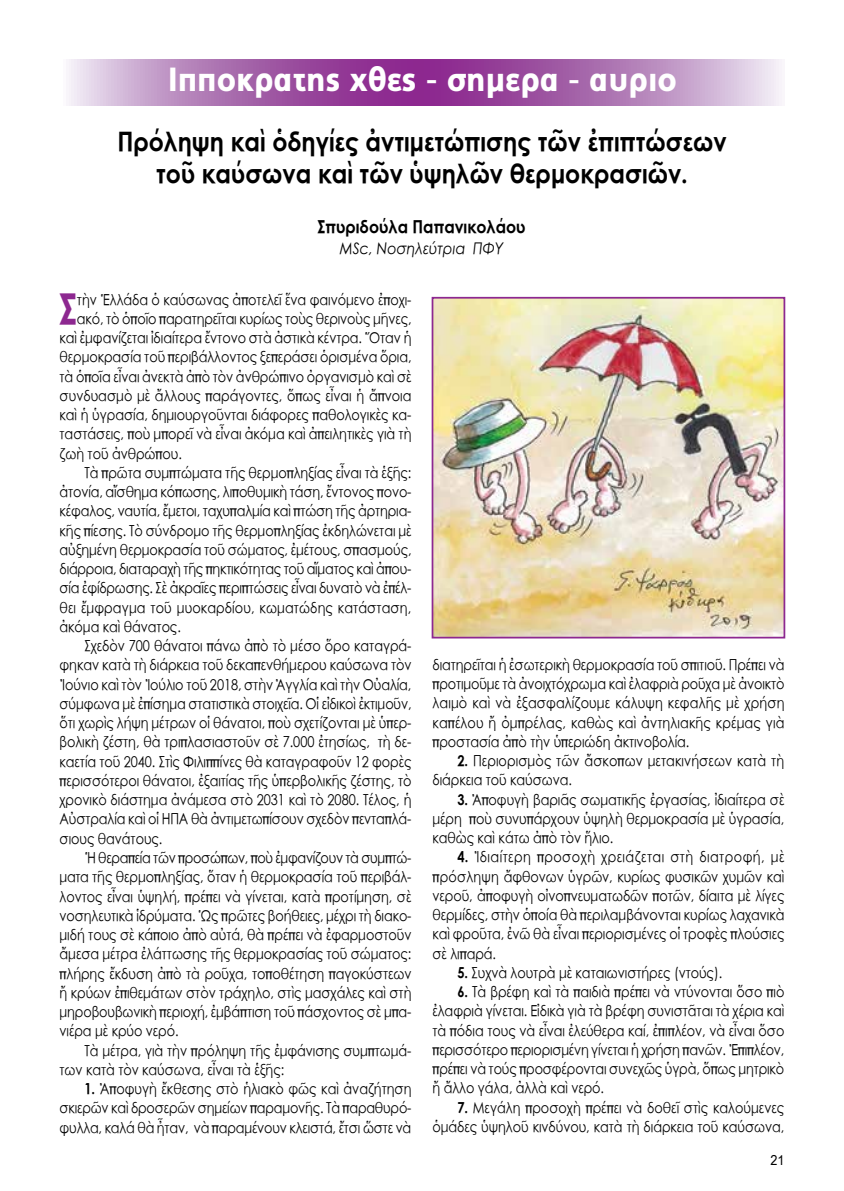
<style>
.page{position:relative;width:844px;height:1191px;background:#fff}
.page>*{position:absolute;margin:0;border:0;box-sizing:border-box;transform-origin:0 0}
.t1{font:41.65px "SK Century Gothic Pol Uni W Bold";color:#8d2890;scale:.86 1}
.t2{font:900 33.25px "PF Catalog";color:#fff;scale:.9 1}
.t3{font:26.25px/31.5px "SK Century Gothic Pol Uni W Bold";color:#000;text-align:center;scale:.9 1}
.t4{font:17.5px "SK Century Gothic Pol Uni W Bold";color:#000;scale:.9 1}
.t5{font:15.75px "SK Century Gothic Pol Uni W Italic";color:#000;scale:.9 1}
.t6{font:14.88px/19.2px "SK Century Gothic Pol Uni W";letter-spacing:-.005em;color:#000;text-align:justify;scale:.86 1}
.t7{font:14.88px "SK Century Gothic Pol Uni W";letter-spacing:-.025em;color:#000;scale:.86 1}
.t8{font:14px "Arial Unicode MS";color:#000;scale:.9 1}
.s1{font-family:"SK Century Gothic Pol Uni W Bold"}
</style>
<div class="page">
<svg style="left:69px;top:60px;width:713px;height:46px;background:#af74b4"></svg>
<img style="left:434px;top:300px;width:348px;height:335px">
<div style="left:431px;top:297px;width:354px;height:341px;border:2px solid #8d2890"></div>
<h2 class="t2" style="left:168px;top:60px;width:566px">Ιπποκρατης χθες - σημερα - αυριο</h2>
<h3 class="t3" style="left:117px;top:125px;width:678px">Πρόληψη καὶ ὁδηγίες ἀντιμετώπισης τῶν ἐπιπτώσεων τοῦ καύσωνα καὶ τῶν ὑψηλῶν θερμοκρασιῶν.</h3>
<p class="t4" style="left:317px;top:214px;width:233px">Σπυριδούλα Παπανικολάου</p>
<p class="t5" style="left:340px;top:237px;width:183px">MSc, Νοσηλεύτρια ΠΦΥ</p>
<h1 class="t1" style="left:59px;top:277px;width:22px">Σ</h1>
<p class="t6" style="left:77px;top:290px;width:390px">τὴν Ἑλλάδα ὁ καύσωνας ἀποτελεῖ ἕνα φαινόμενο ἐποχι-</p>
<p class="t6" style="left:77px;top:309px;width:390px">ακό, τὸ ὁποῖο παρατηρεῖται κυρίως τοὺς θερινοὺς μῆνες,</p>
<p class="t6" style="left:60px;top:328px;width:410px">καὶ ἐμφανίζεται ἰδιαίτερα ἔντονο στὰ ἀστικὰ κέντρα. Ὅταν ἡ</p>
<p class="t6" style="left:60px;top:347px;width:411px">θερμοκρασία τοῦ περιβάλλοντος ξεπεράσει ὁρισμένα ὅρια,</p>
<p class="t6" style="left:60px;top:367px;width:410px">τὰ ὁποῖα εἶναι ἀνεκτὰ ἀπὸ τὸν ἀνθρώπινο ὀργανισμὸ καὶ σὲ</p>
<p class="t6" style="left:60px;top:386px;width:410px">συνδυασμὸ μὲ ἄλλους παράγοντες, ὅπως εἶναι ἡ ἄπνοια</p>
<p class="t6" style="left:60px;top:405px;width:410px">καὶ ἡ ὑγρασία, δημιουργοῦνται διάφορες παθολογικὲς κα-</p>
<p class="t6" style="left:60px;top:424px;width:410px">ταστάσεις, ποὺ μπορεῖ νὰ εἶναι ἀκόμα καὶ ἀπειλητικὲς γιὰ τὴ</p>
<p class="t6" style="left:60px;top:444px;width:144px">ζωὴ τοῦ ἀνθρώπου.</p>
<p class="t6" style="left:84px;top:463px;width:382px">Τὰ πρῶτα συμπτώματα τῆς θερμοπληξίας εἶναι τὰ ἑξῆς:</p>
<p class="t6" style="left:60px;top:482px;width:410px">ἀτονία, αἴσθημα κόπωσης, λιποθυμικὴ τάση, ἔντονος πονο-</p>
<p class="t6" style="left:60px;top:501px;width:410px">κέφαλος, ναυτία, ἔμετοι, ταχυπαλμία καὶ πτώση τῆς ἀρτηρια-</p>
<p class="t6" style="left:60px;top:521px;width:410px">κῆς πίεσης. Τὸ σύνδρομο τῆς θερμοπληξίας ἐκδηλώνεται μὲ</p>
<p class="t6" style="left:60px;top:540px;width:410px">αὐξημένη θερμοκρασία τοῦ σώματος, ἐμέτους, σπασμούς,</p>
<p class="t6" style="left:60px;top:559px;width:410px">διάρροια, διαταραχὴ τῆς πηκτικότητας τοῦ αἵματος καὶ ἀπου-</p>
<p class="t6" style="left:60px;top:578px;width:410px">σία ἐφίδρωσης. Σὲ ἀκραῖες περιπτώσεις εἶναι δυνατὸ νὰ ἐπέλ-</p>
<p class="t6" style="left:60px;top:598px;width:410px">θει ἔμφραγμα τοῦ μυοκαρδίου, κωματώδης κατάσταση,</p>
<p class="t6" style="left:60px;top:617px;width:142px">ἀκόμα καὶ θάνατος.</p>
<p class="t6" style="left:84px;top:636px;width:382px">Σχεδὸν 700 θάνατοι πάνω ἀπὸ τὸ μέσο ὅρο καταγρά-</p>
<p class="t6" style="left:60px;top:655px;width:410px">φηκαν κατὰ τὴ διάρκεια τοῦ δεκαπενθήμερου καύσωνα τὸν</p>
<p class="t6" style="left:60px;top:675px;width:410px">Ἰούνιο καὶ τὸν Ἰούλιο τοῦ 2018, στὴν Ἀγγλία καὶ τὴν Οὐαλία,</p>
<p class="t6" style="left:60px;top:694px;width:410px">σύμφωνα μὲ ἐπίσημα στατιστικὰ στοιχεῖα. Οἱ εἰδικοὶ ἐκτιμοῦν,</p>
<p class="t6" style="left:60px;top:713px;width:410px">ὅτι χωρὶς λήψη μέτρων οἱ θάνατοι, ποὺ σχετίζονται μὲ ὑπερ-</p>
<p class="t6" style="left:60px;top:732px;width:410px">βολικὴ ζέστη, θὰ τριπλασιαστοῦν σὲ 7.000 ἐτησίως, τὴ δε-</p>
<p class="t6" style="left:60px;top:752px;width:410px">καετία τοῦ 2040. Στὶς Φιλιππίνες θὰ καταγραφοῦν 12 φορὲς</p>
<p class="t6" style="left:60px;top:771px;width:410px">περισσότεροι θάνατοι, ἐξαιτίας τῆς ὑπερβολικῆς ζέστης, τὸ</p>
<p class="t6" style="left:60px;top:790px;width:410px">χρονικὸ διάστημα ἀνάμεσα στὸ 2031 καὶ τὸ 2080. Τέλος, ἡ</p>
<p class="t6" style="left:60px;top:809px;width:410px">Αὐστραλία καὶ οἱ ΗΠΑ θὰ ἀντιμετωπίσουν σχεδὸν πενταπλά-</p>
<p class="t6" style="left:60px;top:829px;width:121px">σιους θανάτους.</p>
<p class="t7" style="left:84px;top:849px;width:382px">Ἡ θεραπεία τῶν προσώπων, ποὺ ἐμφανίζουν τὰ συμπτώ-</p>
<p class="t6" style="left:60px;top:867px;width:410px">ματα τῆς θερμοπληξίας, ὅταν ἡ θερμοκρασία τοῦ περιβάλ-</p>
<p class="t6" style="left:60px;top:886px;width:410px">λοντος εἶναι ὑψηλή, πρέπει νὰ γίνεται, κατὰ προτίμηση, σὲ</p>
<p class="t6" style="left:60px;top:906px;width:410px">νοσηλευτικὰ ἱδρύματα. Ὡς πρῶτες βοήθειες, μέχρι τὴ διακο-</p>
<p class="t6" style="left:60px;top:925px;width:410px">μιδή τους σὲ κάποιο ἀπὸ αὐτά, θὰ πρέπει νὰ ἐφαρμοστοῦν</p>
<p class="t6" style="left:60px;top:944px;width:410px">ἄμεσα μέτρα ἐλάττωσης τῆς θερμοκρασίας τοῦ σώματος:</p>
<p class="t6" style="left:60px;top:963px;width:410px">πλήρης ἔκδυση ἀπὸ τὰ ροῦχα, τοποθέτηση παγοκύστεων</p>
<p class="t6" style="left:60px;top:983px;width:410px">ἤ κρύων ἐπιθεμάτων στὸν τράχηλο, στὶς μασχάλες καὶ στὴ</p>
<p class="t6" style="left:60px;top:1002px;width:410px">μηροβουβωνικὴ περιοχή, ἐμβάπτιση τοῦ πάσχοντος σὲ μπα-</p>
<p class="t6" style="left:60px;top:1021px;width:140px">νιέρα μὲ κρύο νερό.</p>
<p class="t6" style="left:84px;top:1040px;width:382px">Τὰ μέτρα, γιὰ τὴν πρόληψη τῆς ἐμφάνισης συμπτωμά-</p>
<p class="t6" style="left:60px;top:1060px;width:263px">των κατὰ τὸν καύσωνα, εἶναι τὰ ἑξῆς:</p>
<p class="t6" style="left:60px;top:1079px;width:410px;text-indent:25px"><span class="s1">1.</span> Ἀποφυγὴ ἔκθεσης στὸ ἡλιακὸ φῶς καὶ ἀναζήτηση σκιερῶν καὶ δροσερῶν σημείων παραμονῆς. Τὰ παραθυρό&shy;φυλλα, καλά θὰ ἦταν, νὰ παραμένουν κλειστά, ἔτσι ὥστε νὰ</p>
<p class="t6" style="left:432px;top:655px;width:410px">διατηρεῖται ἡ ἐσωτερικὴ θερμοκρασία τοῦ σπιτιοῦ. Πρέπει νὰ προτιμοῦμε τὰ ἀνοιχτόχρωμα καὶ ἐλαφριὰ ροῦχα μὲ ἀνοικτὸ λαιμὸ καὶ νὰ ἐξασφαλίζουμε κάλυψη κεφαλῆς μὲ χρήση καπέλου ἤ ὀμπρέλας, καθὼς καὶ ἀντηλιακῆς κρέμας γιὰ προστασία ἀπὸ τὴν ὑπεριώδη ἀκτινοβολία.</p>
<p class="t6" style="left:432px;top:751px;width:410px;text-indent:25px"><span class="s1">2.</span> Περιορισμὸς τῶν ἄσκοπων μετακινήσεων κατὰ τὴ διάρκεια τοῦ καύσωνα.</p>
<p class="t6" style="left:432px;top:790px;width:410px;text-indent:25px"><span class="s1">3.</span> Ἀποφυγὴ βαριᾶς σωματικῆς ἐργασίας, ἰδιαίτερα σὲ μέρη ποὺ συνυπάρχουν ὑψηλὴ θερμοκρασία μὲ ὑγρασία, καθὼς καὶ κάτω ἀπὸ τὸν ἥλιο.</p>
<p class="t6" style="left:432px;top:847px;width:411px;text-indent:25px"><span class="s1">4.</span> Ἰδιαίτερη προσοχὴ χρειάζεται στὴ διατροφή, μὲ πρόσληψη ἄφθονων ὑγρῶν, κυρίως φυσικῶν χυμῶν καὶ νεροῦ, ἀποφυγὴ οἰνοπνευματωδῶν ποτῶν, δίαιτα μὲ λίγες θερμίδες, στὴν ὁποία θὰ περιλαμβάνονται κυρίως λαχανικὰ καὶ φροῦτα, ἐνῶ θὰ εἶναι περιορισμένες οἱ τροφὲς πλούσιες σὲ λιπαρά.</p>
<p class="t6" style="left:457px;top:963px;width:309px"><span class="s1">5.</span> Συχνὰ λουτρὰ μὲ καταιωνιστήρες (ντούς).</p>
<p class="t6" style="left:432px;top:982px;width:410px;text-indent:25px"><span class="s1">6.</span> Τὰ βρέφη καὶ τὰ παιδιὰ πρέπει νὰ ντύνονται ὅσο πιὸ ἐλαφριὰ γίνεται. Εἰδικὰ γιὰ τὰ βρέφη συνιστᾶται τὰ χέρια καὶ τὰ πόδια τους νὰ εἶναι ἐλεύθερα καί, ἐπιπλέον, νὰ εἶναι ὅσο περισσότερο περιορισμένη γίνεται ἡ χρήση πανῶν. Ἐπιπλέον, πρέπει νὰ τούς προσφέρονται συνεχῶς ὑγρὰ, ὅπως μητρικὸ ἤ ἄλλο γάλα, ἀλλὰ καὶ νερό.</p>
<p class="t6" style="left:432px;top:1098px;width:410px;text-align:right"><span class="s1">7.</span> Μεγάλη προσοχὴ πρέπει νὰ δοθεῖ στὶς καλούμενες ὁμάδες ὑψηλοῦ κινδύνου, κατὰ τὴ διάρκεια τοῦ καύσωνα,</p>
<p class="t8" style="left:770px;top:1149px;width:17px">21</p>
</div>
